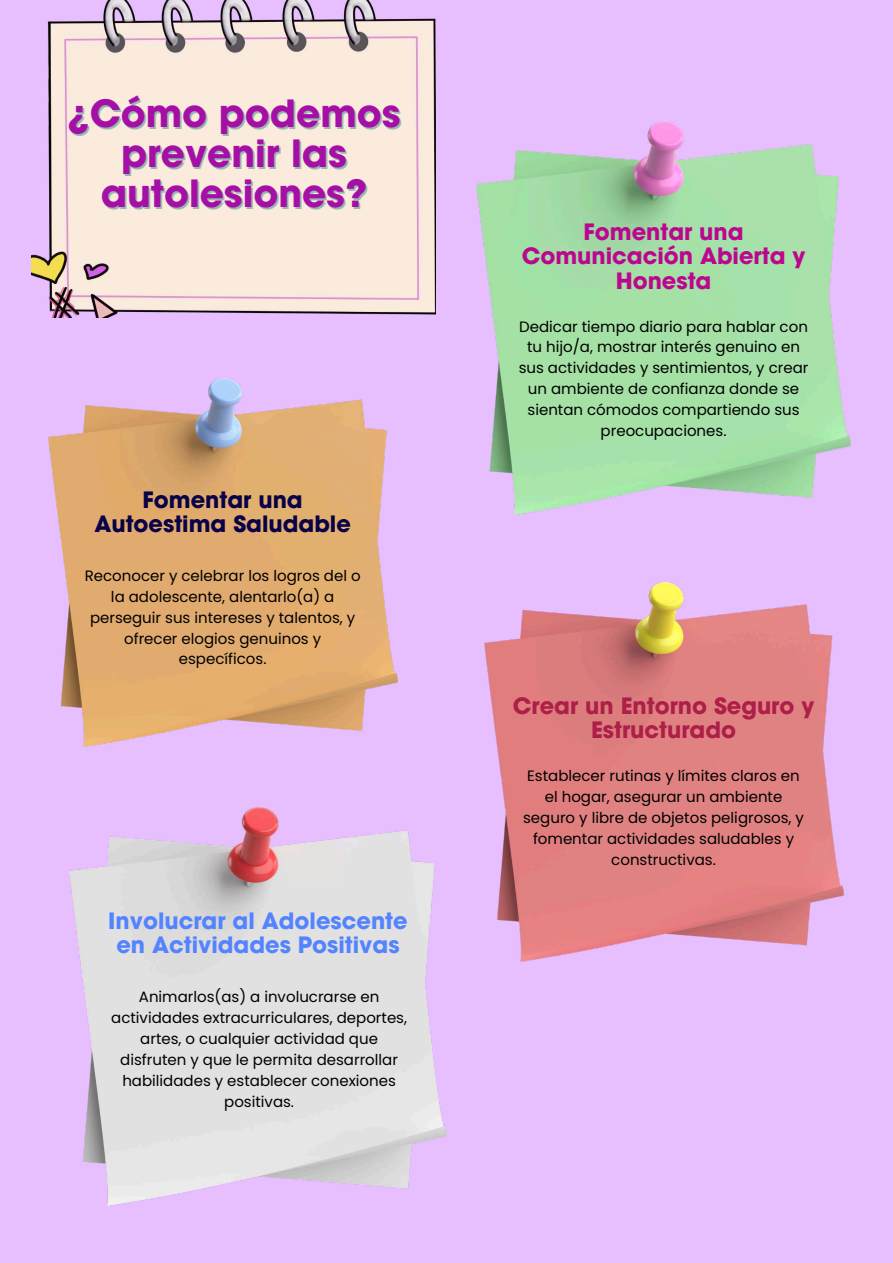
<style>
.page{position:relative;width:893px;height:1263px;background:#e7bfff}
.page>*{position:absolute;margin:0;border:0;box-sizing:border-box;transform-origin:0 0}
.t1{font:700 37.5px/39.9px "ITC Avant Garde Pro";color:#a60fa6;text-align:center}
.t2{font:700 22.5px/24.2px "ITC Avant Garde Pro";color:#5383ff;text-align:center}
.t3{font:700 22.5px/24.2px "ITC Avant Garde Pro";color:#bd068f;text-align:center}
.t4{font:700 22.5px/24.2px "ITC Avant Garde Pro";color:#ad1f48;text-align:center}
.t5{font:700 22.5px/24.2px "ITC Avant Garde Pro";color:#090147;text-align:center}
.t6{font:15px/20.9px "Poppins";color:#000;text-align:center}
</style>
<div class="page">
<img style="left:32px;top:0;width:404px;height:318px">
<img style="left:477px;top:121px;width:373px;height:394px">
<img style="left:48px;top:379px;width:349px;height:368px">
<img style="left:484px;top:583px;width:359px;height:378px">
<img style="left:69px;top:807px;width:377px;height:399px">
<h1 class="t1" style="left:68px;top:98px;width:334px">¿Cómo podemos prevenir las autolesiones?</h1>
<h2 class="t5" style="left:94px;top:490px;width:258px">Fomentar una<br>Autoestima Saludable</h2>
<p class="t6" style="left:85px;top:565px;width:277px">Reconocer y celebrar los logros del o la adolescente, alentarlo(a) a perseguir sus intereses y talentos, y ofrecer elogios genuinos y específicos.</p>
<h2 class="t2" style="left:108px;top:911px;width:301px">Involucrar al Adolescente en Actividades Positivas</h2>
<p class="t6" style="left:111px;top:987px;width:297px">Animarlos(as) a involucrarse en actividades extracurriculares, deportes, artes, o cualquier actividad que disfruten y que le permita desarrollar habilidades y establecer conexiones positivas.</p>
<h2 class="t3" style="left:522px;top:223px;width:285px">Fomentar una<br>Comunicación Abierta y<br>Honesta</h2>
<p class="t6" style="left:519px;top:316px;width:291px">Dedicar tiempo diario para hablar con tu hijo/a, mostrar interés genuino en sus actividades y sentimientos, y crear un ambiente de confianza donde se sientan cómodos compartiendo sus preocupaciones.</p>
<h2 class="t4" style="left:513px;top:696px;width:303px">Crear un Entorno Seguro y<br>Estructurado</h2>
<p class="t6" style="left:523px;top:766px;width:282px">Establecer rutinas y límites claros en el hogar, asegurar un ambiente seguro y libre de objetos peligrosos, y fomentar actividades saludables y constructivas.</p>
</div>
